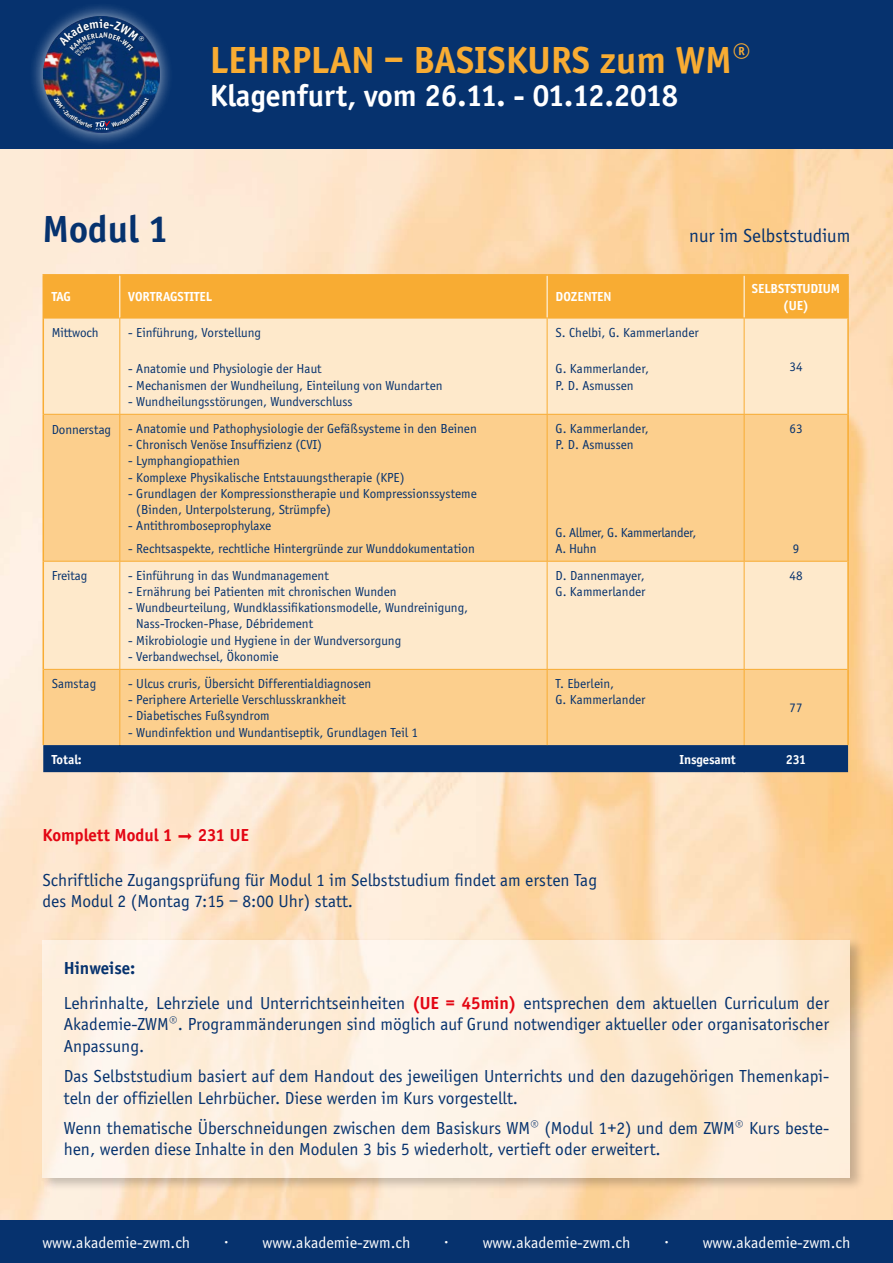
<style>
.page{position:relative;width:893px;height:1263px;background:#fff}
.page>*{position:absolute;margin:0;border:0;box-sizing:border-box;transform-origin:0 0}
.t1{font:700 39px "Officina Sans";color:#f8ac33}
.t2{font:700 39px "Officina Sans";color:#06326e}
.t3{font:700 31.5px "Officina Sans";color:#fff}
.t4{font:19.5px "Officina Sans";color:#06326e}
.t5{font:18px/21.6px "Officina Sans";color:#06326e}
.t6{font:700 18px "Officina Sans";color:#e30613}
.t7{font:16.5px "Officina Sans";color:#fff}
.t8{font:13.5px/16.2px "Officina Sans";color:#06326e}
.t9{font:700 13.5px "Officina Sans";letter-spacing:-.005em;color:#fff}
.t10{font:13.5px/16.2px "Officina Sans";letter-spacing:-.02em;color:#06326e}
.s1{font-weight:700}
.s2{font-weight:700;color:#e30613}
</style>
<div class="page">
<div style="left:0;top:0;width:893px;height:149px;background:#06326e"></div>
<div style="left:0;top:1220px;width:893px;height:43px;background:#06326e"></div>
<div style="left:29px;top:2px;width:145px;height:145px;background:#fff;opacity:.65"></div>
<img style="left:43px;top:16px;width:117px;height:117px;border-radius:50%">
<div style="left:77px;top:46px;width:15px;height:12px;background:#06316c"></div>
<div style="left:44px;top:276px;width:803px;height:42px;background:#f8ac33"></div>
<div style="left:44px;top:319px;width:803px;height:95px;background:#fee9cb"></div>
<svg style="left:44px;top:415px;width:803px;height:330px;background:#fcd7a0"></svg>
<hr style="left:44px;top:318px;width:76px;height:1px;background:#f8ac33">
<hr style="left:119px;top:318px;width:1px;height:96px;background:#f8ac33">
<hr style="left:44px;top:414px;width:76px;height:1px;background:#f8ac33">
<hr style="left:119px;top:415px;width:1px;height:146px;background:#f8ac33">
<hr style="left:44px;top:561px;width:76px;height:1px;background:#f8ac33">
<hr style="left:119px;top:562px;width:1px;height:107px;background:#f8ac33">
<hr style="left:44px;top:669px;width:76px;height:1px;background:#f8ac33">
<hr style="left:119px;top:670px;width:1px;height:75px;background:#f8ac33">
<hr style="left:43px;top:274px;width:77px;height:2px;background:#f8ac33">
<hr style="left:43px;top:276px;width:1px;height:42px;background:#f8ac33">
<hr style="left:43px;top:318px;width:1px;height:96px;background:#f8ac33">
<hr style="left:43px;top:414px;width:1px;height:147px;background:#f8ac33">
<hr style="left:43px;top:561px;width:1px;height:108px;background:#f8ac33">
<hr style="left:119px;top:276px;width:1px;height:42px;background:#fff">
<hr style="left:547px;top:276px;width:1px;height:42px;background:#fff">
<hr style="left:744px;top:276px;width:1px;height:42px;background:#fff">
<hr style="left:120px;top:318px;width:427px;height:1px;background:#f8ac33">
<hr style="left:547px;top:318px;width:197px;height:1px;background:#f8ac33">
<hr style="left:547px;top:318px;width:1px;height:96px;background:#f8ac33">
<hr style="left:744px;top:318px;width:103px;height:1px;background:#f8ac33">
<hr style="left:744px;top:318px;width:1px;height:96px;background:#f8ac33">
<hr style="left:120px;top:414px;width:427px;height:1px;background:#f8ac33">
<hr style="left:547px;top:414px;width:197px;height:1px;background:#f8ac33">
<hr style="left:547px;top:415px;width:1px;height:146px;background:#f8ac33">
<hr style="left:744px;top:414px;width:103px;height:1px;background:#f8ac33">
<hr style="left:744px;top:415px;width:1px;height:146px;background:#f8ac33">
<hr style="left:120px;top:561px;width:427px;height:1px;background:#f8ac33">
<hr style="left:547px;top:561px;width:197px;height:1px;background:#f8ac33">
<hr style="left:547px;top:562px;width:1px;height:107px;background:#f8ac33">
<hr style="left:744px;top:561px;width:103px;height:1px;background:#f8ac33">
<hr style="left:744px;top:562px;width:1px;height:107px;background:#f8ac33">
<hr style="left:120px;top:669px;width:427px;height:1px;background:#f8ac33">
<hr style="left:547px;top:669px;width:197px;height:1px;background:#f8ac33">
<hr style="left:547px;top:670px;width:1px;height:75px;background:#f8ac33">
<hr style="left:744px;top:669px;width:103px;height:1px;background:#f8ac33">
<hr style="left:744px;top:670px;width:1px;height:75px;background:#f8ac33">
<hr style="left:120px;top:274px;width:427px;height:2px;background:#f8ac33">
<hr style="left:547px;top:274px;width:197px;height:2px;background:#f8ac33">
<hr style="left:744px;top:274px;width:105px;height:2px;background:#f8ac33">
<hr style="left:847px;top:276px;width:2px;height:42px;background:#f8ac33">
<hr style="left:847px;top:318px;width:2px;height:96px;background:#f8ac33">
<hr style="left:847px;top:414px;width:2px;height:147px;background:#f8ac33">
<hr style="left:847px;top:561px;width:2px;height:108px;background:#f8ac33">
<hr style="left:43px;top:669px;width:1px;height:76px;background:#f8ac33">
<hr style="left:847px;top:669px;width:2px;height:76px;background:#f8ac33">
<div style="left:43px;top:745px;width:805px;height:27px;background:#06326e"></div>
<div style="left:40px;top:937px;width:826px;height:256px;background:#000;opacity:.45"></div>
<svg style="left:43px;top:940px;width:807px;height:237px;background:#fdefdd"></svg>
<svg style="left:179px;top:832px;width:13px;height:7px"></svg>
<svg style="left:52px;top:96px;width:99px;height:35px"></svg>
<svg style="left:57px;top:18px;width:90px;height:39px"></svg>
<h1 class="t2" style="left:43px;top:205px;width:128px">Modul 1</h1>
<h1 class="t1" style="left:210px;top:36px;width:81px">Lehrpla</h1>
<h1 class="t1" style="left:351px;top:36px;width:104px">n – Basiskurs</h1>
<h1 class="t1" style="left:600px;top:36px;width:153px">zum Wm®</h1>
<h2 class="t3" style="left:210px;top:76px;width:470px">Klagenfurt, vom 26.11. - 01.12.2018</h2>
<h1 class="t1" style="left:435px;top:36px;width:21px">ss</h1>
<h2 class="t3" style="left:210px;top:76px;width:387px">Gr z, vom 03.10. - 07.10.2016</h2>
<h3 class="t4" style="left:689px;top:224px;width:163px">nur im Selbststudium</h3>
<p class="t9" style="left:52px;top:289px;width:19px">TAG</p>
<p class="t9" style="left:128px;top:289px;width:22px">Vortra</p>
<p class="t9" style="left:170px;top:289px;width:41px">gstitel</p>
<p class="t9" style="left:556px;top:289px;width:57px">Dozenten</p>
<p class="t9" style="left:752px;top:281px;width:20px">Selbststu</p>
<p class="t9" style="left:810px;top:281px;width:31px">dium</p>
<p class="t9" style="left:783px;top:297px;width:28px">(UE)</p>
<p class="t8" style="left:52px;top:324px;width:48px">Mittwoch</p>
<p class="t8" style="left:128px;top:324px;width:134px">- Einführung, Vorstellung</p>
<p class="t8" style="left:128px;top:361px;width:195px">- Anatomie und Physiologie der Haut</p>
<p class="t8" style="left:128px;top:377px;width:316px">- Mechanismen der Wundheilung, Einteilung von Wundarten</p>
<p class="t8" style="left:128px;top:393px;width:226px">- Wundheilungsstörungen, Wundverschluss</p>
<p class="t8" style="left:52px;top:422px;width:61px">Donnerstag</p>
<p class="t8" style="left:128px;top:420px;width:350px">- Anatomie und Pathophysiologie der Gefäßsysteme in den Beinen</p>
<p class="t8" style="left:128px;top:437px;width:195px">- Chronisch Venöse Insuffizienz (CVI)</p>
<p class="t8" style="left:128px;top:453px;width:113px">- Lymphangiopathien</p>
<p class="t8" style="left:128px;top:469px;width:278px">- Komplexe Physikalische Entstauungstherapie (KPE)</p>
<p class="t8" style="left:136px;top:485px;width:342px;text-indent:-8px">- Grundlagen der Kompressionstherapie und Kompressionssysteme (Binden, Unterpolsterung, Strümpfe)</p>
<p class="t8" style="left:128px;top:518px;width:145px">- Antithromboseprophylaxe</p>
<p class="t8" style="left:128px;top:540px;width:348px">- Rechtsaspekte, rechtliche Hintergründe zur Wunddokumentation</p>
<p class="t8" style="left:52px;top:567px;width:37px">Freitag</p>
<p class="t8" style="left:128px;top:567px;width:202px">- Einführung in das Wundmanagement</p>
<p class="t8" style="left:128px;top:584px;width:270px">- Ernährung bei Patienten mit chronischen Wunden</p>
<p class="t8" style="left:136px;top:600px;width:333px;text-indent:-8px">- Wundbeurteilung, Wundklassifikationsmodelle, Wundreinigung,<br>Nass-Trocken-Phase, Débridement</p>
<p class="t8" style="left:128px;top:632px;width:275px">- Mikrobiologie und Hygiene in der Wundversorgung</p>
<p class="t8" style="left:128px;top:648px;width:152px">- Verbandwechsel, Ökonomie</p>
<p class="t8" style="left:52px;top:676px;width:46px">Samstag</p>
<p class="t8" style="left:128px;top:676px;width:245px">- Ulcus cruris, Übersicht Differentialdiagnosen</p>
<p class="t8" style="left:128px;top:692px;width:219px">- Periphere Arterielle Verschlusskrankheit</p>
<p class="t8" style="left:128px;top:708px;width:143px">- Diabetisches Fußsyndrom</p>
<p class="t8" style="left:128px;top:724px;width:291px">- Wundinfektion und Wundantiseptik, Grundlagen Teil 1</p>
<p class="t8" style="left:556px;top:324px;width:145px">S. Chelbi, G. Kammerlander</p>
<p class="t8" style="left:556px;top:361px;width:95px">G. Kammerlander,<br>P. D. Asmussen</p>
<p class="t8" style="left:789px;top:359px;width:15px">34</p>
<p class="t8" style="left:556px;top:420px;width:95px">G. Kammerlander,<br>P. D. Asmussen</p>
<p class="t10" style="left:556px;top:524px;width:142px">G. Allmer, G. Kammerlander,<br>A. Huhn</p>
<p class="t8" style="left:789px;top:420px;width:15px">63</p>
<p class="t8" style="left:793px;top:540px;width:8px">9</p>
<p class="t8" style="left:556px;top:567px;width:92px">D. Dannenmayer,<br>G. Kammerlander</p>
<p class="t8" style="left:789px;top:567px;width:15px">48</p>
<p class="t8" style="left:556px;top:676px;width:92px">T. Eberlein,<br>G. Kammerlander</p>
<p class="t8" style="left:789px;top:700px;width:15px">77</p>
<p class="t9" style="left:52px;top:751px;width:32px">Total:</p>
<p class="t9" style="left:680px;top:751px;width:57px">Insgesamt</p>
<p class="t9" style="left:786px;top:751px;width:22px">231</p>
<h3 class="t6" style="left:43px;top:824px;width:132px">Komplett Modul 1</h3>
<h3 class="t6" style="left:198px;top:824px;width:51px">231 UE</h3>
<h3 class="t5" style="left:43px;top:869px;width:556px">Schriftliche Zugangsprüfung für Modul 1 im Selbststudium findet am ersten Tag des Modul 2 (Montag 7:15 – 8:00 Uhr) statt.</h3>
<h3 class="t5" style="left:64px;top:951px;width:767px;line-height:34.3px"><span class="s1">Hinweise:<br></span>Lehrinhalte, Lehrziele und Unterrichtseinheiten <span class="s2">(UE = 45min)</span> entsprechen dem aktuellen Curriculum der</h3>
<h3 class="t5" style="left:64px;top:1014px;width:767px">Akademie-ZWM®. Programmänderungen sind möglich auf Grund notwendiger aktueller oder organisatorischer<br>Anpassung.</h3>
<h3 class="t5" style="left:64px;top:1065px;width:767px">Das Selbststudium basiert auf dem Handout des jeweiligen Unterrichts und den dazugehörigen Themenkapi&shy;teln der offiziellen Lehrbücher. Diese werden im Kurs vorgestellt.</h3>
<h3 class="t5" style="left:64px;top:1117px;width:767px">Wenn thematische Überschneidungen zwischen dem Basiskurs WM® (Modul 1+2) und dem ZWM® Kurs beste&shy;hen, werden diese Inhalte in den Modulen 3 bis 5 wiederholt, vertieft oder erweitert.</h3>
<p class="t7" style="left:43px;top:1233px;width:149px">www.akademie-zwm.ch</p>
<p class="t7" style="left:225px;top:1233px;width:187px">· www.akademie-zwm.ch</p>
<p class="t7" style="left:445px;top:1233px;width:187px">· www.akademie-zwm.ch</p>
<p class="t7" style="left:665px;top:1233px;width:187px">· www.akademie-zwm.ch</p>
</div>
